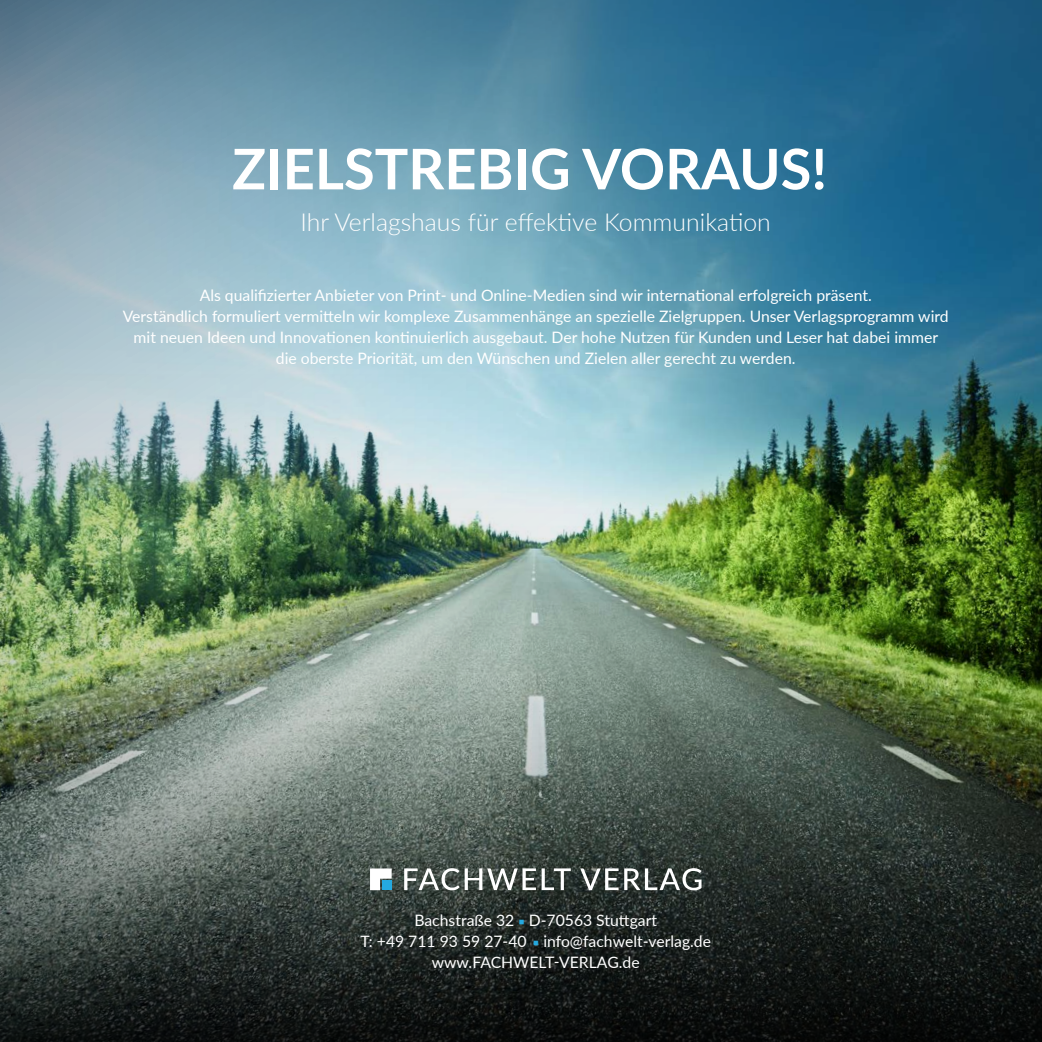
<style>
.page{position:relative;width:1042px;height:1042px;background:#fff}
.page>*{position:absolute;margin:0;border:0;box-sizing:border-box;transform-origin:0 0}
.t1{font:700 56px "Lato";color:#fff}
.t2{font:300 24.85px "Lato";color:#fff}
.t3{font:15.75px/20.8px "Lato";color:#fff;text-align:center}
.s1{font-family:"Minion Pro";color:#25a9df}
</style>
<div class="page">
<img style="left:0;top:0;width:1042px;height:1042px">
<svg style="left:370px;top:868px;width:22px;height:22px"></svg>
<div style="left:382px;top:880px;width:10px;height:10px;background:#25a9df"></div>
<svg style="left:404px;top:868px;width:167px;height:22px"></svg>
<svg style="left:580px;top:868px;width:38px;height:22px"></svg>
<svg style="left:624px;top:868px;width:77px;height:22px"></svg>
<h1 class="t1" style="left:232px;top:128px;width:596px">ZIELSTREBIG VORAUS!</h1>
<h2 class="t2" style="left:300px;top:204px;width:472px">Ihr Verlagshaus für effektive Kommunikation</h2>
<p class="t3" style="left:123px;top:284px;width:827px">Als qualifizierter Anbieter von Print- und Online-Medien sind wir international erfolgreich präsent.<br>Verständlich formuliert vermitteln wir komplexe Zusammenhänge an spezielle Zielgruppen. Unser Verlagsprogramm wird mit neuen Ideen und Innovationen kontinuierlich ausgebaut. Der hohe Nutzen für Kunden und Leser hat dabei immer die oberste Priorität, um den Wünschen und Zielen aller gerecht zu werden.</p>
<p class="t3" style="left:360px;top:909px;width:352px">Bachstraße 32 <span class="s1">■</span> D-70563 Stuttgart<br>T: +49 711 93 59 27-40 <span class="s1">■</span> info@fachwelt-verlag.de www.FACHWELT-VERLAG.de</p>
</div>
